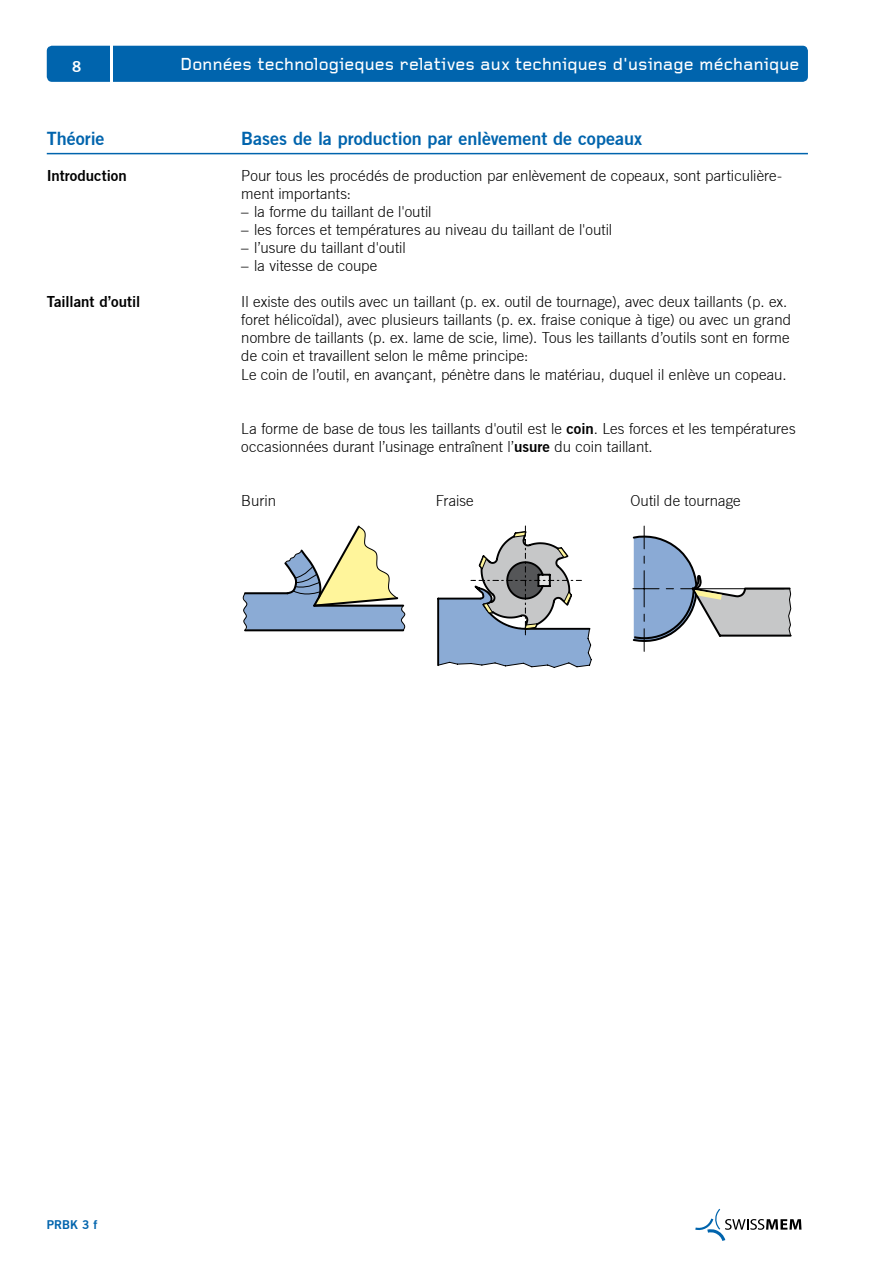
<style>
.page{position:relative;width:893px;height:1263px;background:#fff}
.page>*{position:absolute;margin:0;border:0;box-sizing:border-box;transform-origin:0 0}
.t1{font:500 18px "Foundry Gridnik";letter-spacing:-.005em;color:#fff}
.t2{font:18px "Trade Gothic Bold Two";color:#0064ad}
.t3{font:300 15px/18.1px "Trade Gothic";color:#000}
.t4{font:15px "Trade Gothic Bold Two";color:#000}
.t5{font:15px "Trade Gothic Bold Two";color:#fff}
.t6{font:12px "Trade Gothic Bold Two";color:#0064ad}
.s1{font-family:"Trade Gothic Bold Two";font-weight:400}
</style>
<div class="page">
<div style="left:47px;top:46px;width:761px;height:36px;background:#0064ad;border-radius:5px"></div>
<hr style="left:47px;top:153px;width:761px;height:1px;background:#0064ad">
<svg style="left:695px;top:1209px;width:106px;height:32px"></svg>
<hr style="left:111px;top:36px;width:2px;height:54px;background:#fff">
<svg style="left:242px;top:525px;width:164px;height:107px"></svg>
<svg style="left:437px;top:526px;width:155px;height:142px"></svg>
<svg style="left:632px;top:526px;width:160px;height:125px"></svg>
<p class="t5" style="left:72px;top:58px;width:11px">8</p>
<p class="t1" style="left:180px;top:54px;width:621px">Données technologieques relatives aux techniques d'usinage méchanique</p>
<p class="t2" style="left:47px;top:127px;width:59px">Théorie</p>
<p class="t4" style="left:47px;top:166px;width:82px">Introduction</p>
<p class="t2" style="left:241px;top:127px;width:402px">Bases de la production par enlèvement de copeaux</p>
<p class="t3" style="left:241px;top:166px;width:542px">Pour tous les procédés de production par enlèvement de copeaux, sont particulière&shy;ment importants:</p>
<p class="t3" style="left:241px;top:202px;width:192px">– la forme du taillant de l'outil</p>
<p class="t3" style="left:241px;top:220px;width:372px">– les forces et températures au niveau du taillant de l'outil</p>
<p class="t3" style="left:241px;top:238px;width:166px">– l’usure du taillant d'outil</p>
<p class="t3" style="left:241px;top:256px;width:137px">– la vitesse de coupe</p>
<p class="t4" style="left:47px;top:293px;width:95px">Taillant d’outil</p>
<p class="t3" style="left:241px;top:293px;width:551px">Il existe des outils avec un taillant (p. ex. outil de tournage), avec deux taillants (p. ex. foret hélicoïdal), avec plusieurs taillants (p. ex. fraise conique à tige) ou avec un grand nombre de taillants (p. ex. lame de scie, lime). Tous les taillants d’outils sont en forme de coin et travaillent selon le même principe:<br>Le coin de l’outil, en avançant, pénètre dans le matériau, duquel il enlève un copeau.</p>
<p class="t3" style="left:241px;top:419px;width:556px">La forme de base de tous les taillants d'outil est le <span class="s1">coin</span>. Les forces et les températures occasionnées durant l’usinage entraînent l’<span class="s1">usure</span> du coin taillant.</p>
<p class="t3" style="left:241px;top:491px;width:36px">Burin</p>
<p class="t3" style="left:436px;top:491px;width:39px">Fraise</p>
<p class="t3" style="left:630px;top:491px;width:112px">Outil de tournage</p>
<p class="t6" style="left:47px;top:1217px;width:52px">PRBK 3 f</p>
</div>
